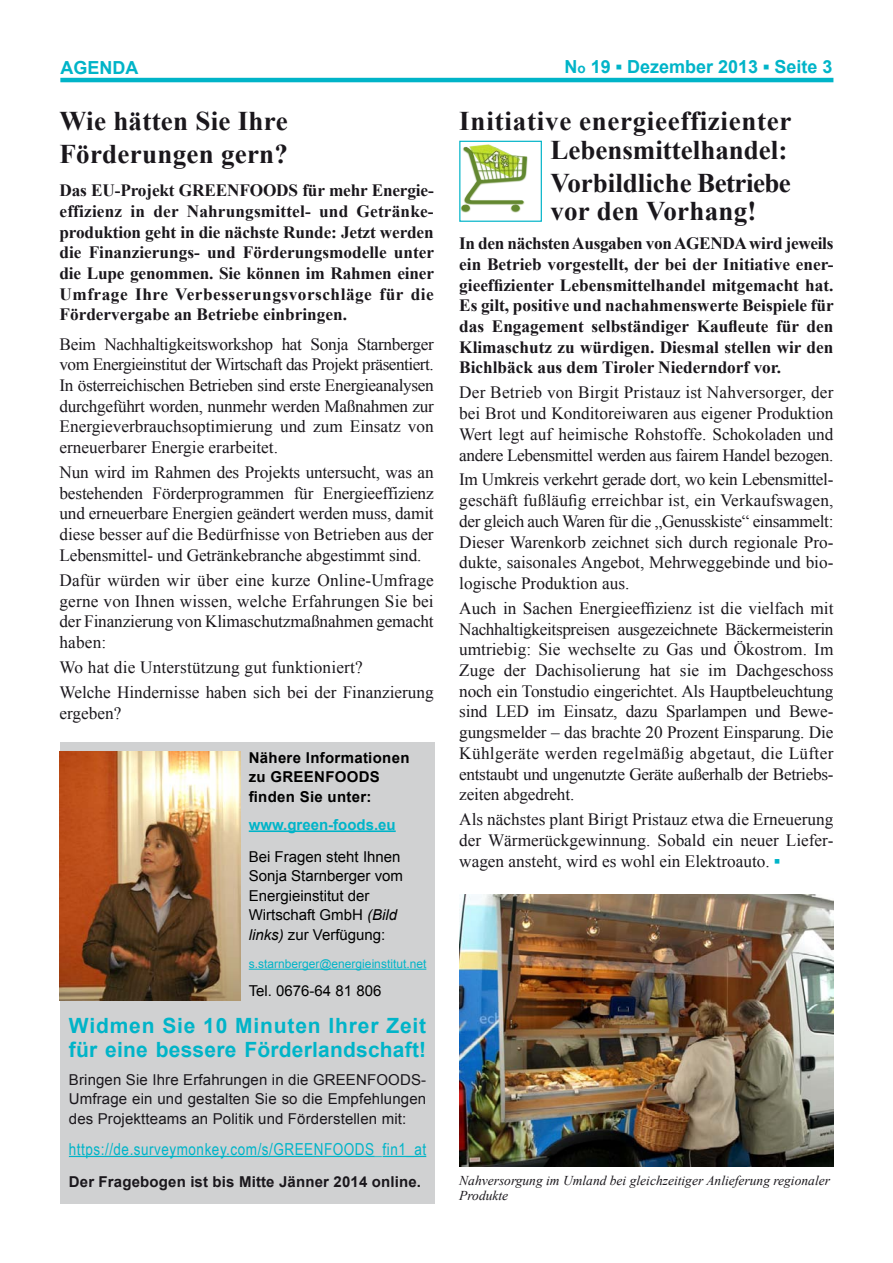
<style>
.page{position:relative;width:893px;height:1263px;background:#fff}
.page>*{position:absolute;margin:0;border:0;box-sizing:border-box;transform-origin:0 0}
.t1{font:700 27px/28.5px "Times New Roman";letter-spacing:.01em;color:#1a171c}
.t2{font:700 21px/24px "Arial";letter-spacing:.01em;color:#00b4c8}
.t3{font:700 18px "Arial";color:#00b4c8}
.t4{font:17.25px/20.7px "Times New Roman";color:#1a171c;text-align:justify}
.t5{font:700 17.25px/20.7px "Times New Roman";color:#1a171c;text-align:justify}
.t6{font:16.5px "Arial Narrow";letter-spacing:.03em;color:#00b4c8}
.t7{font:15px/19.5px "Arial";letter-spacing:.01em;color:#1a171c;text-align:justify}
.t8{font:15px/19.5px "Arial";color:#000}
.t9{font:700 15px/19.5px "Arial";letter-spacing:.02em;color:#000}
.t10{font:700 15px "Arial";letter-spacing:.01em;color:#1a171c}
.t11{font:700 15px "Arial";color:#00b4c8}
.t12{font:italic 13.5px/15px "Times New Roman";color:#1a171c}
.t13{font:12px "Arial";color:#00b4c8}
.s1{font-size:13.5px}
.s2{font-family:"Times New Roman"}
.s3{font-weight:700;color:#00b4c8}
.s4{font-style:italic}
</style>
<div class="page">
<hr style="left:60px;top:78px;width:773px;height:4px;background:#00b4c8">
<img style="left:459px;top:894px;width:374px;height:272px">
<div style="left:60px;top:742px;width:375px;height:461px;background:#d0d1d2"></div>
<hr style="left:249px;top:830px;width:147px;height:2px;background:#00b4c8">
<hr style="left:249px;top:969px;width:177px;height:1px;background:#00b4c8">
<hr style="left:69px;top:1156px;width:306px;height:1px;background:#00b4c8">
<hr style="left:383px;top:1156px;width:43px;height:1px;background:#00b4c8">
<img style="left:60px;top:752px;width:180px;height:248px">
<img style="left:461px;top:144px;width:67px;height:69px">
<div style="left:459px;top:141px;width:83px;height:81px;border:1px solid #00b4c8"></div>
<p class="t3" style="left:60px;top:56px;width:79px">AGENDA</p>
<p class="t3" style="left:564px;top:54px;width:270px">N<span class="s1">o</span> 19 <span class="s2">▪</span> Dezember 2013 <span class="s2">▪</span> Seite 3</p>
<p class="t1" style="left:459px;top:106px;width:334px;text-align:right">Initiative energieeffizienter<br>Lebensmittelhandel:</p>
<p class="t1" style="left:550px;top:168px;width:242px">Vorbildliche Betriebe vor den Vorhang!</p>
<p class="t5" style="left:459px;top:233px;width:376px">In den nächsten Ausgaben von AGENDA wird jeweils ein Betrieb vorgestellt, der bei der Initiative ener&shy;gieeffizienter Lebensmittelhandel mitgemacht hat.<br>Es gilt, positive und nachahmenswerte Beispiele für das Engagement selbständiger Kaufleute für den Klimaschutz zu würdigen. Diesmal stellen wir den Bichlbäck aus dem Tiroler Niederndorf vor.</p>
<p class="t4" style="left:459px;top:382px;width:376px">Der Betrieb von Birgit Pristauz ist Nahversorger, der bei Brot und Konditoreiwaren aus eigener Produktion Wert legt auf heimische Rohstoffe. Schokoladen und andere Lebensmittel werden aus fairem Handel bezogen.</p>
<p class="t4" style="left:459px;top:469px;width:376px">Im Umkreis verkehrt gerade dort, wo kein Lebensmittel&shy;geschäft fußläufig erreichbar ist, ein Verkaufswagen, der gleich auch Waren für die „Genusskiste“ einsammelt:<br>Dieser Warenkorb zeichnet sich durch regionale Pro&shy;dukte, saisonales Angebot, Mehrweggebinde und bio&shy;logische Produktion aus.</p>
<p class="t4" style="left:459px;top:597px;width:376px">Auch in Sachen Energieeffizienz ist die vielfach mit Nachhaltigkeitspreisen ausgezeichnete Bäckermeisterin umtriebig: Sie wechselte zu Gas und Ökostrom. Im Zuge der Dachisolierung hat sie im Dachgeschoss noch ein Tonstudio eingerichtet. Als Hauptbeleuchtung sind LED im Einsatz, dazu Sparlampen und Bewe&shy;gungsmelder – das brachte 20 Prozent Einsparung. Die Kühlgeräte werden regelmäßig abgetaut, die Lüfter entstaubt und ungenutzte Geräte außerhalb der Betriebs&shy;zeiten abgedreht.</p>
<p class="t4" style="left:459px;top:809px;width:376px">Als nächstes plant Birigt Pristauz etwa die Erneuerung der Wärmerückgewinnung. Sobald ein neuer Liefer&shy;wagen ansteht, wird es wohl ein Elektroauto. <span class="s3">▪</span></p>
<p class="t1" style="left:60px;top:104px;width:230px;line-height:32.4px">Wie hätten Sie Ihre<br>Förderungen gern?</p>
<p class="t5" style="left:60px;top:180px;width:376px">Das EU-Projekt GREENFOODS für mehr Energie&shy;effizienz in der Nahrungsmittel- und Getränke&shy;produktion geht in die nächste Runde: Jetzt werden die Finanzierungs- und Förderungsmodelle unter die Lupe genommen. Sie können im Rahmen einer Umfrage Ihre Verbesserungsvorschläge für die Fördervergabe an Betriebe einbringen.</p>
<p class="t4" style="left:60px;top:333px;width:376px">Beim Nachhaltigkeitsworkshop hat Sonja Starnberger vom Energieinstitut der Wirtschaft das Projekt präsentiert.<br>In österreichischen Betrieben sind erste Energieanalysen durchgeführt worden, nunmehr werden Maßnahmen zur Energieverbrauchsoptimierung und zum Einsatz von erneuerbarer Energie erarbeitet.</p>
<p class="t4" style="left:60px;top:462px;width:376px">Nun wird im Rahmen des Projekts untersucht, was an bestehenden Förderprogrammen für Energieeffizienz und erneuerbare Energien geändert werden muss, damit diese besser auf die Bedürfnisse von Betrieben aus der Lebensmittel- und Getränkebranche abgestimmt sind.</p>
<p class="t4" style="left:60px;top:569px;width:376px">Dafür würden wir über eine kurze Online-Umfrage gerne von Ihnen wissen, welche Erfahrungen Sie bei der Finanzierung von Klimaschutzmaßnahmen gemacht haben:</p>
<p class="t4" style="left:60px;top:656px;width:305px">Wo hat die Unterstützung gut funktioniert?</p>
<p class="t4" style="left:60px;top:681px;width:376px">Welche Hindernisse haben sich bei der Finanzierung ergeben?</p>
<p class="t9" style="left:249px;top:748px;width:162px">Nähere Informationen zu GREENFOODS finden Sie unter:</p>
<p class="t11" style="left:249px;top:814px;width:148px">www.green-foods.eu</p>
<p class="t8" style="left:249px;top:847px;width:156px">Bei Fragen steht Ihnen<br>Sonja Starnberger vom<br>Energieinstitut der<br>Wirtschaft GmbH <span class="s4">(Bild links)</span> zur Verfügung:</p>
<p class="t13" style="left:249px;top:956px;width:179px">s.starnberger@energieinstitut.net</p>
<p class="t8" style="left:249px;top:981px;width:134px">Tel. 0676-64 81 806</p>
<p class="t2" style="left:69px;top:1014px;width:359px">Widmen Sie 10 Minuten Ihrer Zeit für eine bessere Förderlandschaft!</p>
<p class="t7" style="left:69px;top:1070px;width:359px">Bringen Sie Ihre Erfahrungen in die GREENFOODS-Umfrage ein und gestalten Sie so die Empfehlungen des Projektteams an Politik und Förderstellen mit:</p>
<p class="t6" style="left:69px;top:1137px;width:359px">https://de.surveymonkey.com/s/GREENFOODS_fin1_at</p>
<p class="t10" style="left:69px;top:1172px;width:354px">Der Fragebogen ist bis Mitte Jänner 2014 online.</p>
<p class="t12" style="left:459px;top:1172px;width:372px">Nahversorgung im Umland bei gleichzeitiger Anlieferung regionaler<br>Produkte</p>
</div>
